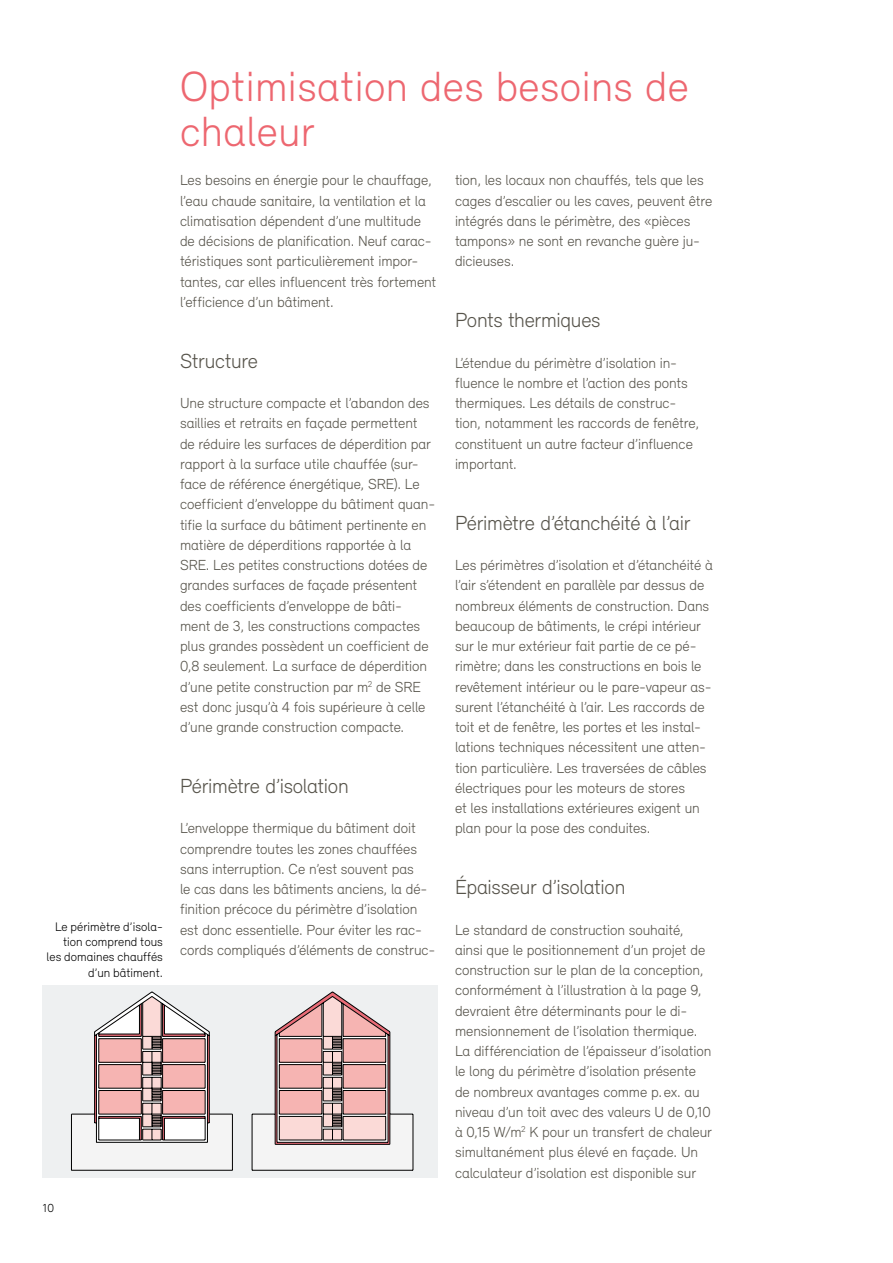
<style>
.page{position:relative;width:893px;height:1263px;background:#fff}
.page>*{position:absolute;margin:0;border:0;box-sizing:border-box;transform-origin:0 0}
.t1{font:300 43.5px/45px "Relevant";letter-spacing:.01em;color:#ed6770}
.t2{font:300 21px "Relevant";letter-spacing:-.015em;color:#57544b}
.t3{font:300 15px/20.2px "Relevant";letter-spacing:-.005em;color:#57544b}
.t4{font:300 12.75px/15.3px "Relevant";letter-spacing:.005em;color:#000;text-align:right}
.t5{font:300 12px "Relevant";color:#000}
</style>
<div class="page">
<div style="left:43px;top:986px;width:395px;height:192px;background:#eef0f1"></div>
<svg style="left:71px;top:992px;width:342px;height:178px"></svg>
<hr style="left:322px;top:1004px;width:1px;height:32px;background:#000">
<p class="t4" style="left:47px;top:918px;width:118px">Le périmètre d’isola&shy;tion comprend tous les domaines chauffés d’un bâtiment.</p>
<p class="t5" style="left:43px;top:1201px;width:13px">10</p>
<h1 class="t1" style="left:180px;top:63px;width:510px">Optimisation des besoins de chaleur</h1>
<p class="t3" style="left:180px;top:170px;width:258px">Les besoins en énergie pour le chauffage, l’eau chaude sanitaire, la ventilation et la climatisation dépendent d’une multitude de décisions de planification. Neuf carac&shy;téristiques sont particulièrement impor&shy;tantes, car elles influencent très fortement l’efficience d’un bâtiment.</p>
<p class="t3" style="left:455px;top:170px;width:259px">tion, les locaux non chauffés, tels que les cages d’escalier ou les caves, peuvent être intégrés dans le périmètre, des «pièces tampons» ne sont en revanche guère ju&shy;dicieuses.</p>
<h2 class="t2" style="left:180px;top:348px;width:79px">Structure</h2>
<p class="t3" style="left:180px;top:393px;width:257px">Une structure compacte et l’abandon des saillies et retraits en façade permettent de réduire les surfaces de déperdition par rapport à la surface utile chauffée (sur&shy;face de référence énergétique, SRE). Le coefficient d’enveloppe du bâtiment quan&shy;tifie la surface du bâtiment pertinente en matière de déperditions rapportée à la SRE. Les petites constructions dotées de grandes surfaces de façade présentent des coefficients d’enveloppe de bâti&shy;ment de 3, les constructions compactes plus grandes possèdent un coefficient de 0,8 seulement. La surface de déperdition d’une petite construction par m<sup>2</sup> de SRE est donc jusqu’à 4 fois supérieure à celle d’une grande construction compacte.</p>
<h2 class="t2" style="left:180px;top:773px;width:170px">Périmètre d’isolation</h2>
<p class="t3" style="left:180px;top:818px;width:257px">L’enveloppe thermique du bâtiment doit comprendre toutes les zones chauffées sans interruption. Ce n’est souvent pas<br>le cas dans les bâtiments anciens, la dé&shy;finition précoce du périmètre d’isolation est donc essentielle. Pour éviter les rac&shy;cords compliqués d’éléments de construc-</p>
<h2 class="t2" style="left:455px;top:308px;width:147px">Ponts thermiques</h2>
<p class="t3" style="left:455px;top:352px;width:246px">L’étendue du périmètre d’isolation in&shy;fluence le nombre et l’action des ponts thermiques. Les détails de construc&shy;tion, notamment les raccords de fenêtre, constituent un autre facteur d’influence important.</p>
<h2 class="t2" style="left:455px;top:510px;width:237px">Périmètre d’étanchéité à l’air</h2>
<p class="t3" style="left:455px;top:555px;width:259px">Les périmètres d’isolation et d’étanchéité à l’air s’étendent en parallèle par dessus de nombreux éléments de construction. Dans beaucoup de bâtiments, le crépi intérieur sur le mur extérieur fait partie de ce pé&shy;rimètre; dans les constructions en bois le revêtement intérieur ou le pare-vapeur as&shy;surent l’étanchéité à l’air. Les raccords de toit et de fenêtre, les portes et les instal&shy;lations techniques nécessitent une atten&shy;tion particulière. Les traversées de câbles électriques pour les moteurs de stores<br>et les installations extérieures exigent un plan pour la pose des conduites.</p>
<h2 class="t2" style="left:455px;top:875px;width:172px">Épaisseur d’isolation</h2>
<p class="t3" style="left:455px;top:919px;width:259px">Le standard de construction souhaité, ainsi que le positionnement d’un projet de construction sur le plan de la conception, conformément à l’illustration à la page 9, devraient être déterminants pour le di&shy;mensionnement de l’isolation thermique.<br>La différenciation de l’épaisseur d’isolation le long du périmètre d’isolation présente de nombreux avantages comme p.ex. au niveau d’un toit avec des valeurs U de 0,10 à 0,15 W/m<sup>2</sup> K pour un transfert de chaleur simultanément plus élevé en façade. Un calculateur d’isolation est disponible sur</p>
</div>
